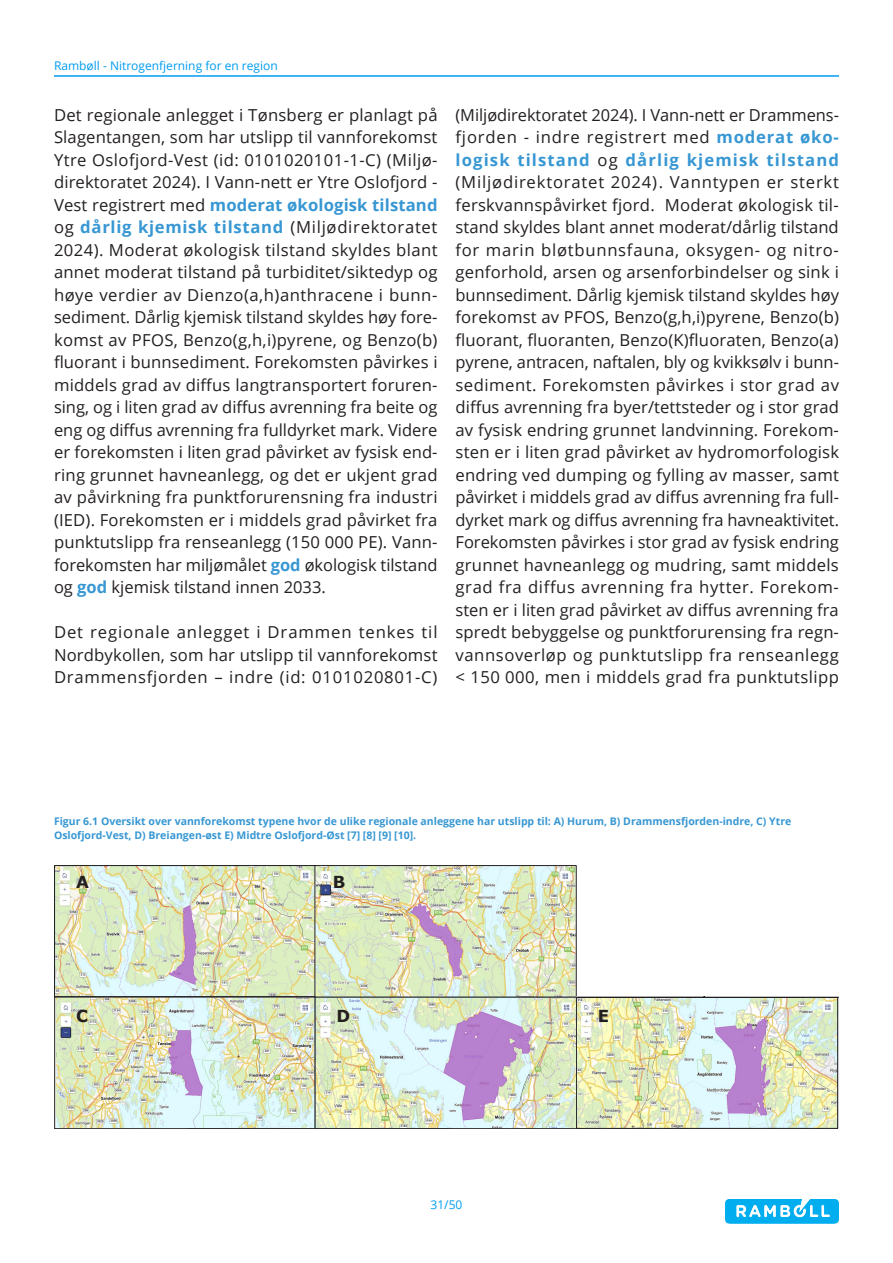
<style>
.page{position:relative;width:893px;height:1263px;background:#fff}
.page>*{position:absolute;margin:0;border:0;box-sizing:border-box;transform-origin:0 0}
.t1{font:16.5px/22.5px "Open Sans";letter-spacing:.025em;color:#231f20;text-align:justify}
.t2{font:700 16.5px "Verdana";color:#231f20}
.t3{font:12px "Open Sans";color:#009df0}
.Bildetekst{font:700 10.5px/13.5px "Open Sans";color:#3797d3}
.s1{font-weight:700;color:#3797d3}
</style>
<div class="page">
<hr style="left:54px;top:75px;width:785px;height:2px;background:#009df0">
<img style="left:725px;top:1199px;width:113px;height:24px">
<img style="left:56px;top:867px;width:519px;height:129px">
<div style="left:54px;top:865px;width:262px;height:132px;border:1px solid #231f20"></div>
<div style="left:315px;top:865px;width:262px;height:133px;border:1px solid #231f20"></div>
<img style="left:56px;top:999px;width:519px;height:128px">
<div style="left:54px;top:997px;width:262px;height:132px;border:1px solid #231f20"></div>
<div style="left:315px;top:997px;width:262px;height:132px;border:1px solid #231f20"></div>
<img style="left:576px;top:998px;width:263px;height:131px">
<div style="left:576px;top:997px;width:262px;height:131px;border:1px solid #231f20"></div>
<p class="t3" style="left:54px;top:57px;width:225px">Rambøll - Nitrogenfjerning for en region</p>
<p class="t1" style="left:54px;top:103px;width:385px">Det regionale anlegget i Tønsberg er planlagt på Slagentangen, som har utslipp til vannforekomst Ytre Oslofjord-Vest (id: 0101020101-1-C) (Miljø&shy;direktoratet 2024). I Vann-nett er Ytre Oslofjord - Vest registrert med <span class="s1">moderat økologisk tilstand </span>og <span class="s1">dårlig kjemisk tilstand</span> (Miljødirektoratet 2024). Moderat økologisk tilstand skyldes blant annet moderat tilstand på turbiditet/siktedyp og høye verdier av Dienzo(a,h)anthracene i bunn&shy;sediment. Dårlig kjemisk tilstand skyldes høy fore&shy;komst av PFOS, Benzo(g,h,i)pyrene, og Benzo(b) fluorant i bunnsediment. Forekomsten påvirkes i middels grad av diffus langtransportert foruren&shy;sing, og i liten grad av diffus avrenning fra beite og eng og diffus avrenning fra fulldyrket mark. Videre er forekomsten i liten grad påvirket av fysisk end&shy;ring grunnet havneanlegg, og det er ukjent grad av påvirkning fra punktforurensning fra industri (IED). Forekomsten er i middels grad påvirket fra punktutslipp fra renseanlegg (150 000 PE). Vann&shy;forekomsten har miljømålet <span class="s1">god</span> økologisk tilstand og <span class="s1">god</span> kjemisk tilstand innen 2033.</p>
<p class="t1" style="left:54px;top:620px;width:385px">Det regionale anlegget i Drammen tenkes til Nordbykollen, som har utslipp til vannforekomst Drammensfjorden – indre (id: 0101020801-C)</p>
<p class="t1" style="left:455px;top:103px;width:385px">(Miljødirektoratet 2024). I Vann-nett er Drammens&shy;fjorden - indre registrert med <span class="s1">moderat øko&shy;logisk tilstand</span> og <span class="s1">dårlig kjemisk tilstand </span>(Miljødirektoratet 2024). Vanntypen er sterkt ferskvannspåvirket fjord. Moderat økologisk til&shy;stand skyldes blant annet moderat/dårlig tilstand for marin bløtbunnsfauna, oksygen- og nitro&shy;genforhold, arsen og arsenforbindelser og sink i bunnsediment. Dårlig kjemisk tilstand skyldes høy forekomst av PFOS, Benzo(g,h,i)pyrene, Benzo(b) fluorant, fluoranten, Benzo(K)fluoraten, Benzo(a) pyrene, antracen, naftalen, bly og kvikksølv i bunn&shy;sediment. Forekomsten påvirkes i stor grad av diffus avrenning fra byer/tettsteder og i stor grad av fysisk endring grunnet landvinning. Forekom&shy;sten er i liten grad påvirket av hydromorfologisk endring ved dumping og fylling av masser, samt påvirket i middels grad av diffus avrenning fra full&shy;dyrket mark og diffus avrenning fra havneaktivitet.<br>Forekomsten påvirkes i stor grad av fysisk endring grunnet havneanlegg og mudring, samt middels grad fra diffus avrenning fra hytter. Forekom&shy;sten er i liten grad påvirket av diffus avrenning fra spredt bebyggelse og punktforurensing fra regn&shy;vannsoverløp og punktutslipp fra renseanlegg &lt; 150 000, men i middels grad fra punktutslipp</p>
<p class="Bildetekst" style="left:54px;top:814px;width:739px">Figur 6.1 Oversikt over vannforekomst typene hvor de ulike regionale anleggene har utslipp til: A) Hurum, B) Drammensfjorden-indre, C) Ytre<br>Oslofjord-Vest, D) Breiangen-øst E) Midtre Oslofjord-Øst [7] [8] [9] [10].</p>
<p class="t2" style="left:76px;top:870px;width:14px">A</p>
<p class="t2" style="left:333px;top:870px;width:14px">B</p>
<p class="t2" style="left:76px;top:1004px;width:13px">C</p>
<p class="t2" style="left:336px;top:1004px;width:15px">D</p>
<p class="t2" style="left:598px;top:1004px;width:13px">E</p>
<p class="t3" style="left:431px;top:1196px;width:33px">31/50</p>
</div>
